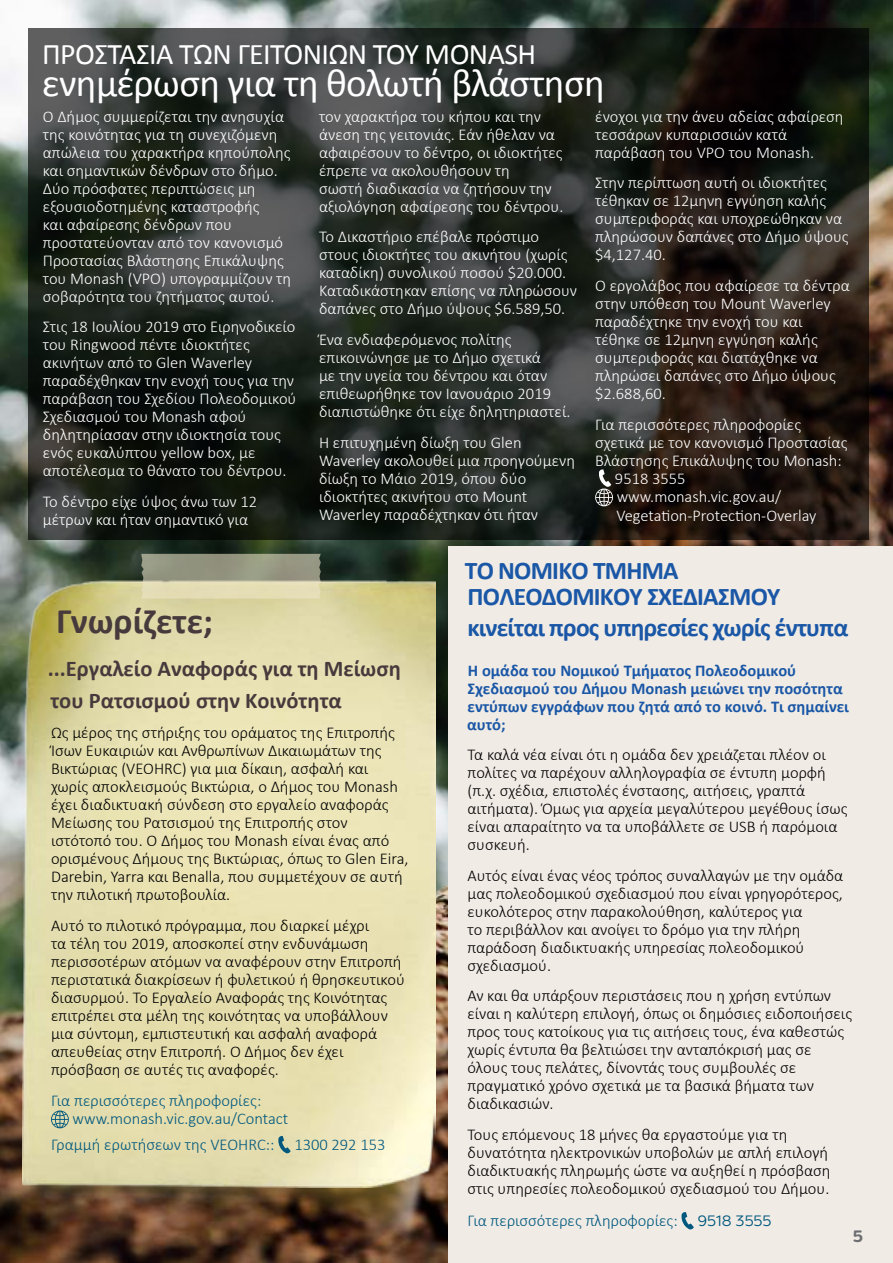
<style>
.page{position:relative;width:893px;height:1263px;background:#fff}
.page>*{position:absolute;margin:0;border:0;box-sizing:border-box;transform-origin:0 0}
.t1{font:39px "Calibri";letter-spacing:-.02em;color:#fff}
.t2{font:700 36px "Calibri";color:#473a3c}
.t3{font:30px "Calibri";letter-spacing:-.02em;color:#fff}
.t4{font:700 25.5px/25.5px "Calibri";letter-spacing:-.03em;color:#1a57a6}
.t5{font:700 22.5px/31.5px "Calibri";color:#473a3c}
.t6{font:300 16.5px/18px "Calibri";color:#fff}
.t7{font:300 16.5px/18px "Calibri";color:#000}
.t8{font:300 16.5px/18px "Calibri";color:#00587e}
.t9{font:700 16.5px/17.9px "Calibri";color:#1a57a6}
.t10{font:700 16.5px "Filson Soft";color:#6d6e71}
.s1{font-family:"Filson Pro";font-weight:400;font-size:15px}
</style>
<div class="page">
<img style="left:0;top:0;width:893px;height:1263px">
<div style="left:448px;top:546px;width:445px;height:717px;background:#f0ebe5"></div>
<svg style="left:28px;top:29px;width:840px;height:511px;background:#262723"></svg>
<svg style="left:681px;top:1212px;width:13px;height:18px"></svg>
<svg style="left:595px;top:469px;width:18px;height:37px"></svg>
<img style="left:20px;top:1148px;width:410px;height:98px">
<img style="left:23px;top:580px;width:412px;height:608px">
<svg style="left:141px;top:554px;width:180px;height:45px;background:#b3b195"></svg>
<svg style="left:51px;top:1110px;width:18px;height:18px"></svg>
<svg style="left:277px;top:1135px;width:14px;height:19px"></svg>
<h3 class="t3" style="left:42px;top:34px;width:496px">ΠΡΟΣΤΑΣΙΑ ΤΩΝ ΓΕΙΤΟΝΙΩΝ ΤΟΥ MONASH</h3>
<h1 class="t1" style="left:42px;top:56px;width:565px">ενημέρωση για τη θολωτή βλάστηση</h1>
<p class="t6" style="left:43px;top:107px;width:250px">Ο Δήμος συμμερίζεται την ανησυχία της κοινότητας για τη συνεχιζόμενη απώλεια του χαρακτήρα κηπούπολης και σημαντικών δένδρων στο δήμο.<br>Δύο πρόσφατες περιπτώσεις μη εξουσιοδοτημένης καταστροφής<br>και αφαίρεσης δένδρων που προστατεύονταν από τον κανονισμό<br>Προστασίας Βλάστησης Επικάλυψης του Monash (VPO) υπογραμμίζουν τη σοβαρότητα του ζητήματος αυτού.</p>
<p class="t6" style="left:43px;top:318px;width:255px">Στις 18 Ιουλίου 2019 στο Ειρηνοδικείο του Ringwood πέντε ιδιοκτήτες ακινήτων από το Glen Waverley παραδέχθηκαν την ενοχή τους για την παράβαση του Σχεδίου Πολεοδομικού<br>Σχεδιασμού του Monash αφού δηλητηρίασαν στην ιδιοκτησία τους ενός ευκαλύπτου yellow box, με αποτέλεσμα το θάνατο του δέντρου.</p>
<p class="t6" style="left:43px;top:492px;width:216px">Το δέντρο είχε ύψος άνω των 12 μέτρων και ήταν σημαντικό για</p>
<p class="t6" style="left:319px;top:107px;width:246px">τον χαρακτήρα του κήπου και την άνεση της γειτονιάς. Εάν ήθελαν να αφαιρέσουν το δέντρο, οι ιδιοκτήτες έπρεπε να ακολουθήσουν τη<br>σωστή διαδικασία να ζητήσουν την αξιολόγηση αφαίρεσης του δέντρου.</p>
<p class="t6" style="left:319px;top:228px;width:260px">Το Δικαστήριο επέβαλε πρόστιμο στους ιδιοκτήτες του ακινήτου (χωρίς καταδίκη) συνολικού ποσού $20.000.<br>Καταδικάστηκαν επίσης να πληρώσουν δαπάνες στο Δήμο ύψους $6.589,50.</p>
<p class="t6" style="left:319px;top:330px;width:253px">Ένα ενδιαφερόμενος πολίτης επικοινώνησε με το Δήμο σχετικά<br>με την υγεία του δέντρου και όταν επιθεωρήθηκε τον Ιανουάριο 2019 διαπιστώθηκε ότι είχε δηλητηριαστεί.</p>
<p class="t6" style="left:319px;top:433px;width:258px">Η επιτυχημένη δίωξη του Glen<br>Waverley ακολουθεί μια προηγούμενη δίωξη το Μάιο 2019, όπου δύο ιδιοκτήτες ακινήτου στο Mount<br>Waverley παραδέχτηκαν ότι ήταν</p>
<p class="t6" style="left:595px;top:107px;width:250px">ένοχοι για την άνευ αδείας αφαίρεση τεσσάρων κυπαρισσιών κατά παράβαση του VPO του Monash.</p>
<p class="t6" style="left:595px;top:174px;width:255px">Στην περίπτωση αυτή οι ιδιοκτήτες τέθηκαν σε 12μηνη εγγύηση καλής συμπεριφοράς και υποχρεώθηκαν να πληρώσουν δαπάνες στο Δήμο ύψους $4,127.40.</p>
<p class="t6" style="left:595px;top:276px;width:256px">Ο εργολάβος που αφαίρεσε τα δέντρα στην υπόθεση του Mount Waverley παραδέχτηκε την ενοχή του και τέθηκε σε 12μηνη εγγύηση καλής συμπεριφοράς και διατάχθηκε να πληρώσει δαπάνες στο Δήμο ύψους $2.688,60.</p>
<p class="t6" style="left:595px;top:415px;width:207px">Για περισσότερες πληροφορίες</p>
<p class="t6" style="left:595px;top:433px;width:254px">σχετικά με τον κανονισμό Προστασίας</p>
<p class="t6" style="left:595px;top:451px;width:248px">Βλάστησης Επικάλυψης του Monash:</p>
<p class="t6" style="left:615px;top:469px;width:72px">9518 3555</p>
<p class="t6" style="left:617px;top:487px;width:166px">www.monash.vic.gov.au/</p>
<p class="t6" style="left:616px;top:507px;width:202px">Vegetation-Protection-Overlay</p>
<h2 class="t2" style="left:56px;top:598px;width:159px">Γνωρίζετε;</h2>
<h3 class="t5" style="left:48px;top:652px;width:354px">...Εργαλείο Αναφοράς για τη Μείωση του Ρατσισμού στην Κοινότητα</h3>
<p class="t7" style="left:51px;top:724px;width:359px">Ως μέρος της στήριξης του οράματος της Επιτροπής Ίσων Ευκαιριών και Ανθρωπίνων Δικαιωμάτων της Βικτώριας (VEOHRC) για μια δίκαιη, ασφαλή και χωρίς αποκλεισμούς Βικτώρια, ο Δήμος του Monash έχει διαδικτυακή σύνδεση στο εργαλείο αναφοράς Μείωσης του Ρατσισμού της Επιτροπής στον ιστότοπό του. Ο Δήμος του Monash είναι ένας από ορισμένους Δήμους της Βικτώριας, όπως το Glen Eira, Darebin, Yarra και Benalla, που συμμετέχουν σε αυτή την πιλοτική πρωτοβουλία.</p>
<p class="t7" style="left:51px;top:916px;width:355px">Αυτό το πιλοτικό πρόγραμμα, που διαρκεί μέχρι<br>τα τέλη του 2019, αποσκοπεί στην ενδυνάμωση περισσοτέρων ατόμων να αναφέρουν στην Επιτροπή περιστατικά διακρίσεων ή φυλετικού ή θρησκευτικού διασυρμού. Το Εργαλείο Αναφοράς της Κοινότητας επιτρέπει στα μέλη της κοινότητας να υποβάλλουν μια σύντομη, εμπιστευτική και ασφαλή αναφορά απευθείας στην Επιτροπή. Ο Δήμος δεν έχει πρόσβαση σε αυτές τις αναφορές.</p>
<p class="t8" style="left:73px;top:1091px;width:217px;text-indent:-22px">Για περισσότερες πληροφορίες: www.monash.vic.gov.au/Contact</p>
<p class="t8" style="left:51px;top:1136px;width:336px">Γραμμή ερωτήσεων της VEOHRC:: 1300 292 153</p>
<h3 class="t4" style="left:465px;top:557px;width:317px">ΤΟ ΝΟΜΙΚΟ ΤΜΗΜΑ<br>ΠΟΛΕΟΔΟΜΙΚΟΥ ΣΧΕΔΙΑΣΜΟΥ</h3>
<h3 class="t4" style="left:467px;top:614px;width:383px">κινείται προς υπηρεσίες χωρίς έντυπα</h3>
<p class="t9" style="left:467px;top:661px;width:383px">Η ομάδα του Νομικού Τμήματος Πολεοδομικού Σχεδιασμού του Δήμου Monash μειώνει την ποσότητα εντύπων εγγράφων που ζητά από το κοινό. Τι σημαίνει αυτό;</p>
<p class="t7" style="left:467px;top:745px;width:381px">Τα καλά νέα είναι ότι η ομάδα δεν χρειάζεται πλέον οι πολίτες να παρέχουν αλληλογραφία σε έντυπη μορφή (π.χ. σχέδια, επιστολές ένστασης, αιτήσεις, γραπτά αιτήματα). Όμως για αρχεία μεγαλύτερου μεγέθους ίσως είναι απαραίτητο να τα υποβάλλετε σε USB ή παρόμοια συσκευή.</p>
<p class="t7" style="left:467px;top:866px;width:377px">Αυτός είναι ένας νέος τρόπος συναλλαγών με την ομάδα μας πολεοδομικού σχεδιασμού που είναι γρηγορότερος, ευκολότερος στην παρακολούθηση, καλύτερος για<br>το περιβάλλον και ανοίγει το δρόμο για την πλήρη παράδοση διαδικτυακής υπηρεσίας πολεοδομικού σχεδιασμού.</p>
<p class="t7" style="left:467px;top:987px;width:386px">Αν και θα υπάρξουν περιστάσεις που η χρήση εντύπων είναι η καλύτερη επιλογή, όπως οι δημόσιες ειδοποιήσεις προς τους κατοίκους για τις αιτήσεις τους, ένα καθεστώς χωρίς έντυπα θα βελτιώσει την ανταπόκρισή μας σε όλους τους πελάτες, δίνοντάς τους συμβουλές σε πραγματικό χρόνο σχετικά με τα βασικά βήματα των διαδικασιών.</p>
<p class="t7" style="left:467px;top:1125px;width:365px">Τους επόμενους 18 μήνες θα εργαστούμε για τη δυνατότητα ηλεκτρονικών υποβολών με απλή επιλογή διαδικτυακής πληρωμής ώστε να αυξηθεί η πρόσβαση στις υπηρεσίες πολεοδομικού σχεδιασμού του Δήμου.</p>
<p class="t8" style="left:467px;top:1212px;width:306px">Για περισσότερες πληροφορίες: <span class="s1">9518 3555</span></p>
<p class="t10" style="left:853px;top:1226px;width:12px">5</p>
</div>
